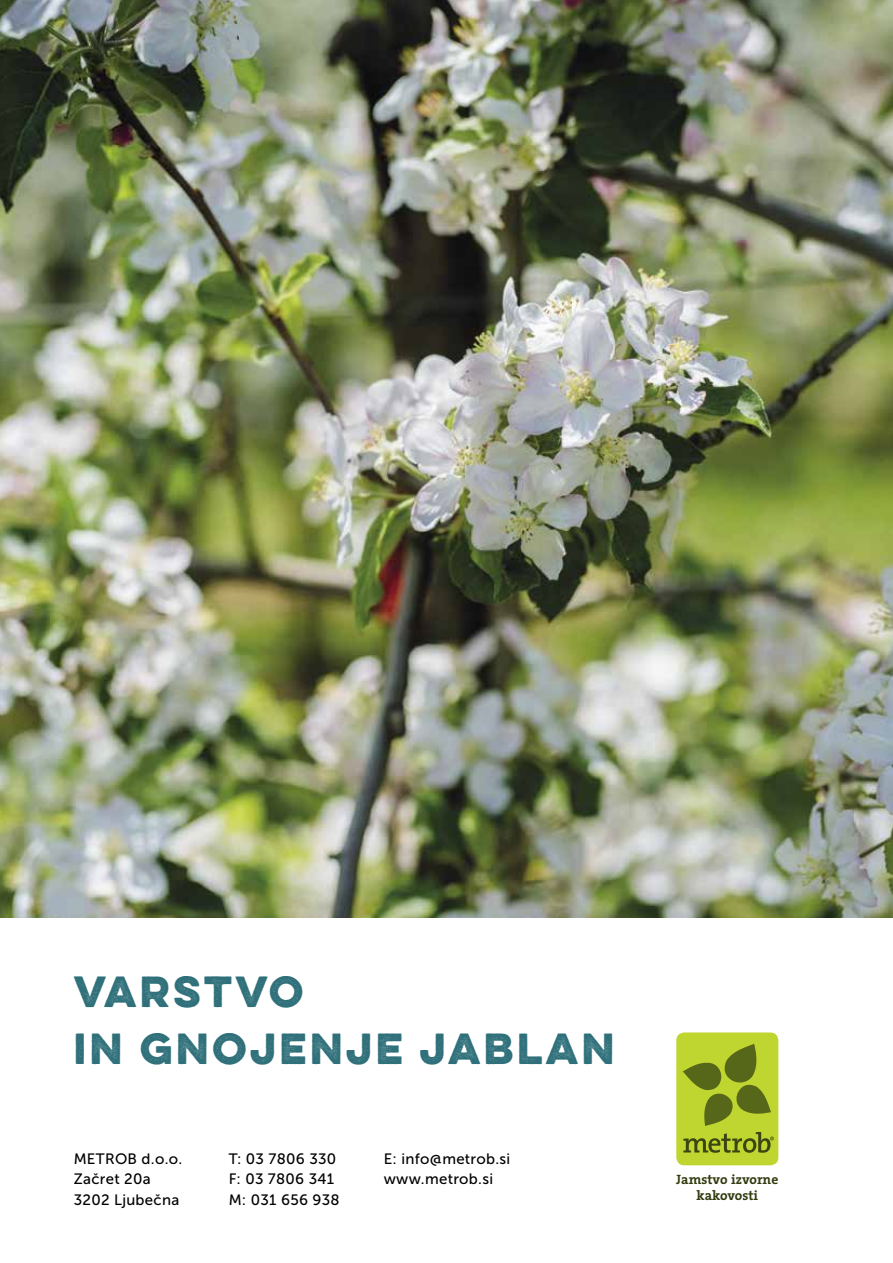
<style>
.page{position:relative;width:893px;height:1263px;background:#fff}
.page>*{position:absolute;margin:0;border:0;box-sizing:border-box;transform-origin:0 0}
.t1{font:700 39px/57px "Lulo One";letter-spacing:-.14em;color:#2f707a}
.t2{font:15px/20.7px "Museo Sans 500";letter-spacing:.02em;color:#000}
.t3{font:700 13.65px/16.4px "The Serif";color:#323b0f;text-align:center}
</style>
<div class="page">
<img style="left:0;top:0;width:893px;height:918px">
<div style="left:676px;top:1032px;width:102px;height:133px;background:#bfd530;border-radius:8px"></div>
<svg style="left:683px;top:1044px;width:88px;height:82px"></svg>
<svg style="left:683px;top:1132px;width:91px;height:21px"></svg>
<h1 class="t1" style="left:74px;top:961px;width:551px">VARSTVO<br>IN GNOJENJE JABLAN</h1>
<p class="t2" style="left:74px;top:1148px;width:110px">METROB d.o.o.<br>Začret 20a<br>3202 Ljubečna</p>
<p class="t2" style="left:229px;top:1148px;width:113px">T: 03 7806 330<br>F: 03 7806 341<br>M: 031 656 938</p>
<p class="t2" style="left:384px;top:1148px;width:128px">E: info@metrob.si www.metrob.si</p>
<p class="t3" style="left:676px;top:1171px;width:104px">Jamstvo izvorne kakovosti</p>
</div>
